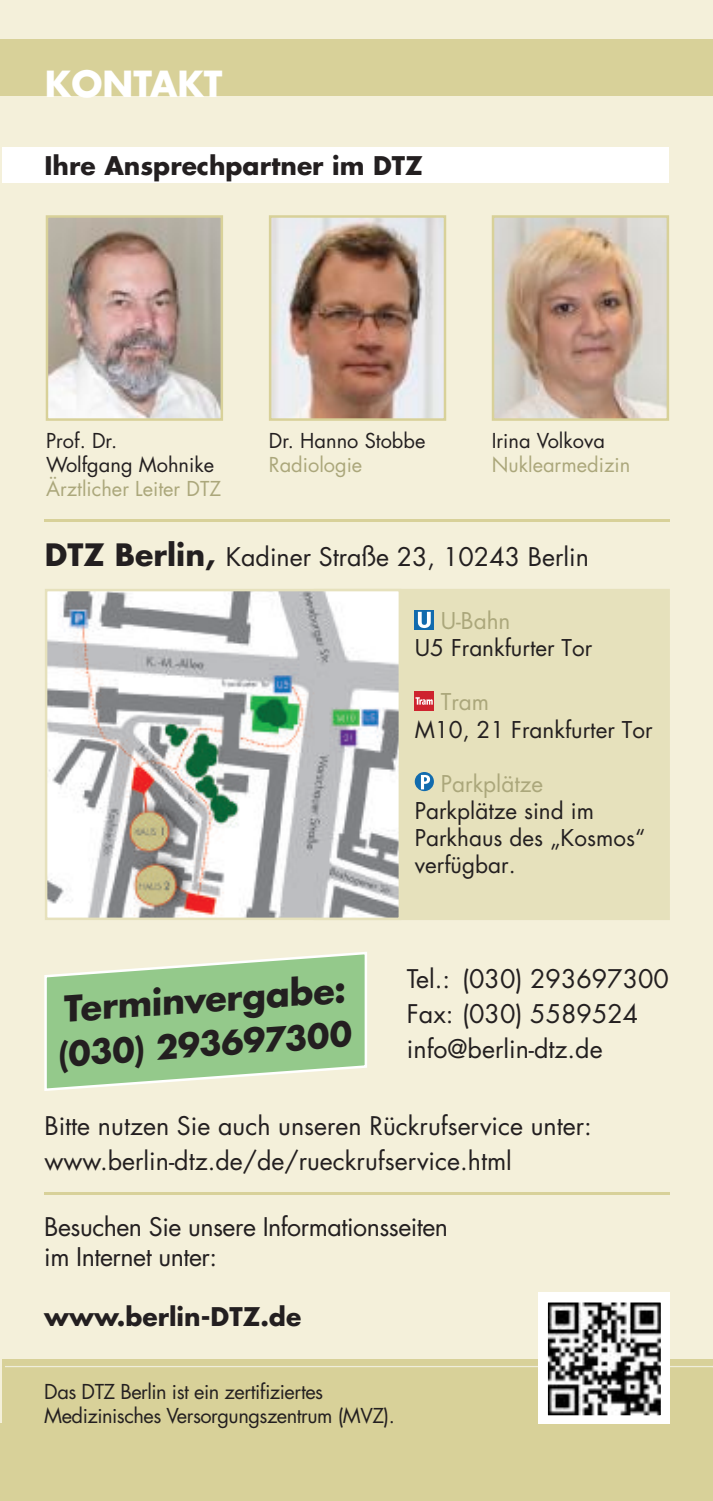
<style>
.page{position:relative;width:713px;height:1501px;background:#fff}
.page>*{position:absolute;margin:0;border:0;box-sizing:border-box;transform-origin:0 0}
.t1{font:700 35px "Futura Std";color:#231f20}
.t2{font:700 35px "Futura Std";color:#fff}
.t3{font:700 32.5px "Futura Std";color:#231f20}
.t4{font:25px/35px "Futura Std";color:#231f20}
.t5{font:25px/30px "Futura Std";letter-spacing:-.02em;color:#231f20}
.t6{font:700 25px "Futura Std";color:#231f20}
.t7{font:22.5px/27px "Futura Std";color:#231f20}
.t8{font:22.5px "Futura Std";color:#aba77b}
.t9{font:20px/24px "Futura Std";letter-spacing:-.025em;color:#231f20}
.t10{font:20px/24px "Futura Std";color:#231f20}
.t11{font:20px "Futura Std";color:#aba77b}
.s1{font-weight:700;font-size:30px}
</style>
<div class="page">
<div style="left:0;top:0;width:712px;height:1501px;background:#f4f0da"></div>
<div style="left:0;top:39px;width:712px;height:57px;background:#d8d199"></div>
<div style="left:313px;top:589px;width:356px;height:331px;background:#e6e1bc"></div>
<div style="left:2px;top:147px;width:666px;height:35px;background:#fff"></div>
<hr style="left:45px;top:519px;width:624px;height:3px;background:#d8d199">
<hr style="left:45px;top:1191px;width:624px;height:3px;background:#d8d199">
<svg style="left:414px;top:610px;width:19px;height:19px"></svg>
<svg style="left:417px;top:612px;width:13px;height:16px"></svg>
<div style="left:414px;top:691px;width:19px;height:19px;background:#ce232e"></div>
<svg style="left:415px;top:697px;width:17px;height:8px"></svg>
<svg style="left:414px;top:772px;width:19px;height:19px"></svg>
<svg style="left:420px;top:775px;width:10px;height:14px"></svg>
<img style="left:48px;top:592px;width:350px;height:325px">
<div style="left:45px;top:589px;width:356px;height:331px;border:2px solid #e6e1bc"></div>
<img style="left:49px;top:218px;width:171px;height:200px">
<div style="left:46px;top:215px;width:177px;height:206px;border:2px solid #d8d199"></div>
<img style="left:494px;top:218px;width:171px;height:200px">
<div style="left:491px;top:215px;width:177px;height:206px;border:2px solid #d8d199"></div>
<img style="left:272px;top:218px;width:171px;height:200px">
<div style="left:269px;top:215px;width:177px;height:206px;border:2px solid #d8d199"></div>
<svg style="left:44px;top:952px;width:323px;height:139px"></svg>
<div style="left:2px;top:1359px;width:710px;height:142px;background:#d8d199"></div>
<hr style="left:5px;top:1366px;width:707px;height:1px;background:#efeedb">
<div style="left:537px;top:1292px;width:132px;height:131px;background:#fff"></div>
<img style="left:548px;top:1303px;width:112px;height:111px">
<div style="left:545px;top:1300px;width:118px;height:117px;border:2px solid #fff"></div>
<h1 class="t2" style="left:45px;top:60px;width:179px">KONTAKT</h1>
<p class="t6" style="left:44px;top:149px;width:380px">Ihre Ansprechpartner im DTZ</p>
<p class="t10" style="left:46px;top:429px;width:169px">Prof. Dr.<br>Wolfgang Mohnike</p>
<p class="t11" style="left:46px;top:476px;width:176px">Ärztlicher Leiter DTZ</p>
<p class="t10" style="left:269px;top:429px;width:158px">Dr. Hanno Stobbe</p>
<p class="t11" style="left:269px;top:452px;width:95px">Radiologie</p>
<p class="t10" style="left:491px;top:429px;width:115px">Irina Volkova</p>
<p class="t11" style="left:491px;top:452px;width:140px">Nuklearmedizin</p>
<p class="t4" style="left:45px;top:540px;width:545px"><span class="s1">DTZ Berlin,</span> Kadiner Straße 23, 10243 Berlin</p>
<h1 class="t1" style="left:62px;top:985px;width:284px;rotate:-4deg">Terminvergabe:</h1>
<h2 class="t3" style="left:56px;top:1032px;width:296px;rotate:-4deg">(030) 293697300</h2>
<p class="t8" style="left:440px;top:607px;width:71px">U-Bahn</p>
<p class="t7" style="left:414px;top:635px;width:179px">U5 Frankfurter Tor</p>
<p class="t8" style="left:440px;top:688px;width:50px">Tram</p>
<p class="t7" style="left:414px;top:716px;width:239px">M10, 21 Frankfurter Tor</p>
<p class="t8" style="left:440px;top:769px;width:104px">Parkplätze</p>
<p class="t7" style="left:414px;top:797px;width:232px">Parkplätze sind im<br>Parkhaus des „Kosmos“ verfügbar.</p>
<p class="t4" style="left:406px;top:961px;width:263px">Tel.: (030) 293697300<br>Fax: (030) 5589524 info@berlin-dtz.de</p>
<p class="t4" style="left:44px;top:1108px;width:548px">Bitte nutzen Sie auch unseren Rückrufservice unter: www.berlin-dtz.de/de/rueckrufservice.html</p>
<p class="t5" style="left:44px;top:1212px;width:405px">Besuchen Sie unsere Informationsseiten im Internet unter:</p>
<p class="t6" style="left:44px;top:1300px;width:258px">www.berlin-DTZ.de</p>
<p class="t9" style="left:44px;top:1380px;width:352px">Das DTZ Berlin ist ein zertifiziertes<br>Medizinisches Versorgungszentrum (MVZ).</p>
</div>
